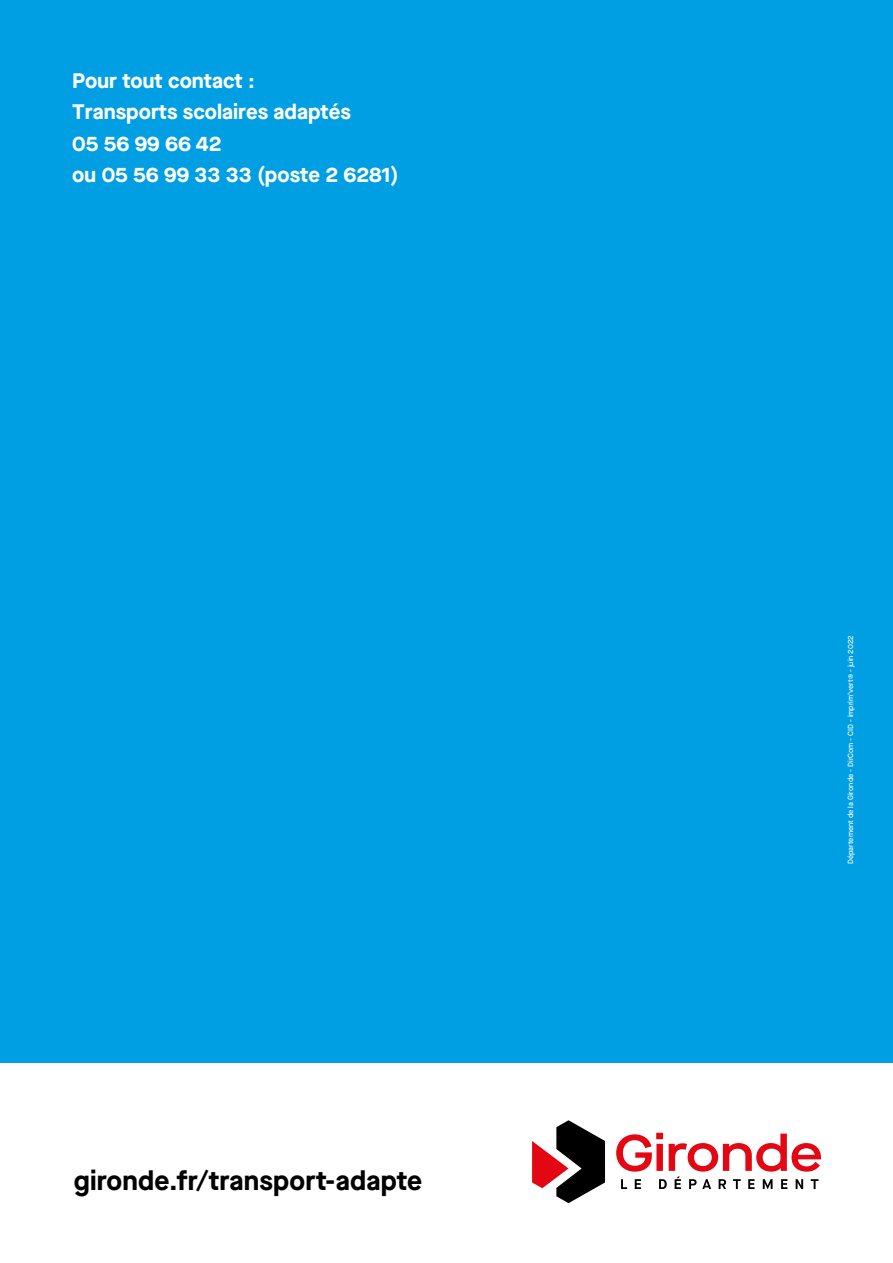
<style>
.page{position:relative;width:893px;height:1263px;background:#fff}
.page>*{position:absolute;margin:0;border:0;box-sizing:border-box;transform-origin:0 0}
.t1{font:700 27px "Maison Neue";letter-spacing:.01em;color:#000}
.t2{font:700 21px/31.5px "Maison Neue";color:#fff}
.t3{font:500 7.5px "Maison Neue";color:#fff}
</style>
<div class="page">
<div style="left:0;top:0;width:893px;height:1062px;background:#009fe3"></div>
<svg style="left:616px;top:1133px;width:205px;height:56px"></svg>
<svg style="left:532px;top:1120px;width:73px;height:83px"></svg>
<p class="t2" style="left:72px;top:64px;width:328px">Pour tout contact :<br>Transports scolaires adaptés<br>05 56 99 66 42<br>ou 05 56 99 33 33 (poste 2 6281)</p>
<p class="t1" style="left:74px;top:1161px;width:350px">gironde.fr/transport-adapte</p>
<p class="t3" style="left:845px;top:864px;width:230px;rotate:-90deg">Département de la Gironde - DirCom - CID - imprim’vert® - juin 2022</p>
</div>
